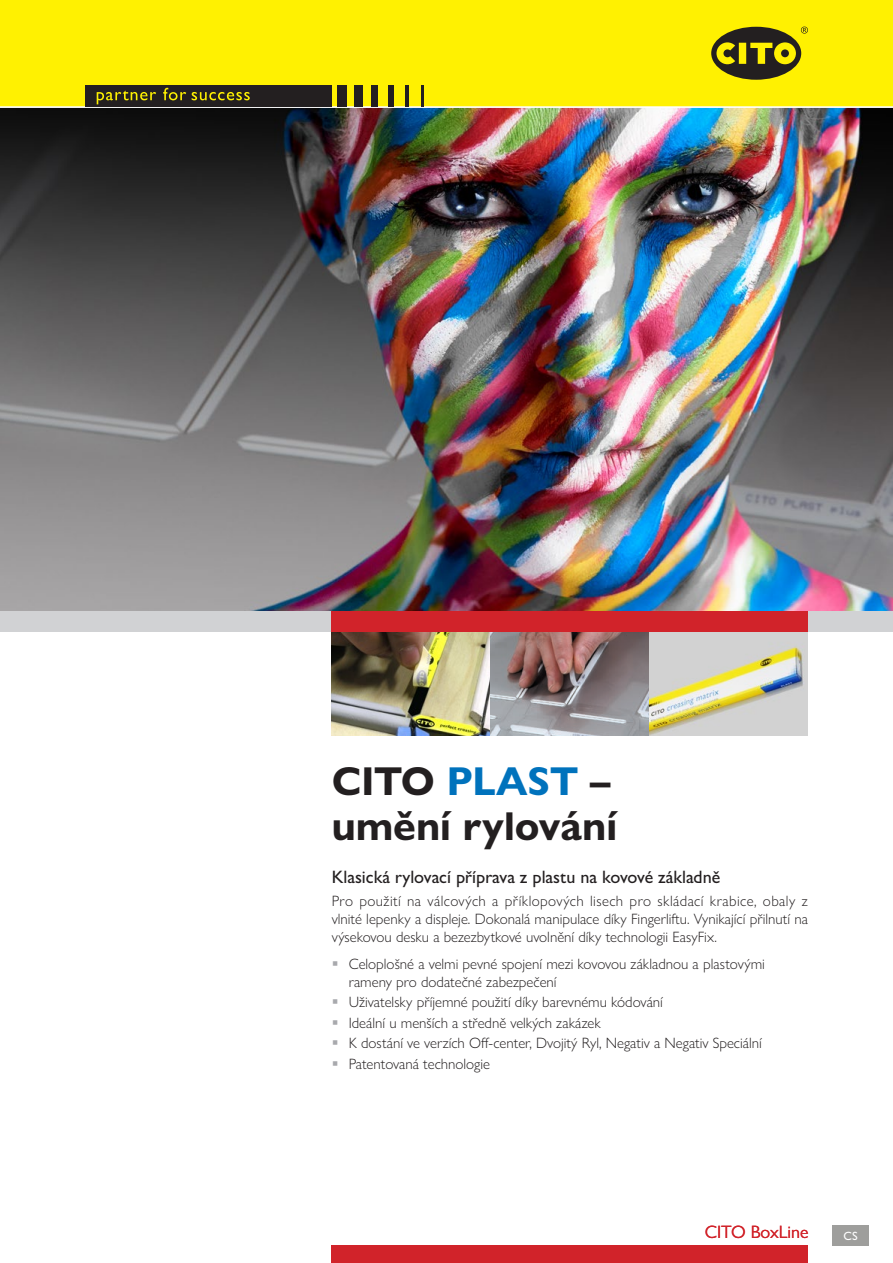
<style>
.page{position:relative;width:893px;height:1263px;background:#fff}
.page>*{position:absolute;margin:0;border:0;box-sizing:border-box;transform-origin:0 0}
.t1{font:700 40.5px/45px "Gill Sans Nova";color:#231f20}
.t2{font:500 18px "Gill Sans Nova";color:#231f20}
.t3{font:18px "Gill Sans Nova";color:#d1232a}
.t4{font:300 15px/18px "Gill Sans Nova";color:#231f20;text-align:justify}
.t5{font:500 12px "Gill Sans Nova";color:#fff}
.s1{color:#0072bc}
.s2{color:#a8a9ad}
</style>
<div class="page">
<img style="left:0;top:108px;width:893px;height:502px">
<img style="left:332px;top:632px;width:318px;height:103px">
<img style="left:650px;top:632px;width:158px;height:103px">
<div style="left:332px;top:611px;width:476px;height:20px;background:#d1232a"></div>
<div style="left:332px;top:1246px;width:476px;height:17px;background:#d1232a"></div>
<div style="left:0;top:611px;width:331px;height:20px;background:#d1d2d4"></div>
<div style="left:809px;top:611px;width:84px;height:20px;background:#d1d2d4"></div>
<div style="left:0;top:0;width:893px;height:106px;background:#fff101"></div>
<svg style="left:711px;top:27px;width:97px;height:53px;background:#877e11"></svg>
<div style="left:85px;top:85px;width:247px;height:21px;background:#231f20"></div>
<div style="left:337px;top:85px;width:10px;height:21px;background:#231f20"></div>
<div style="left:371px;top:85px;width:7px;height:21px;background:#231f20"></div>
<div style="left:388px;top:85px;width:5px;height:21px;background:#231f20"></div>
<hr style="left:405px;top:85px;width:4px;height:21px;background:#231f20">
<hr style="left:422px;top:85px;width:2px;height:21px;background:#231f20">
<div style="left:354px;top:85px;width:8px;height:21px;background:#231f20"></div>
<svg style="left:97px;top:90px;width:59px;height:14px"></svg>
<svg style="left:163px;top:88px;width:23px;height:12px"></svg>
<svg style="left:192px;top:92px;width:58px;height:8px"></svg>
<div style="left:832px;top:1225px;width:37px;height:21px;background:#9e9e9c"></div>
<h1 class="t1" style="left:332px;top:759px;width:287px">CITO <span class="s1">PLAST</span> – umění rylování</h1>
<p class="t2" style="left:332px;top:866px;width:390px">Klasická rylovací příprava z plastu na kovové základně</p>
<p class="t4" style="left:332px;top:892px;width:478px">Pro použití na válcových a příklopových lisech pro skládací krabice, obaly z vlnité lepenky a displeje. Dokonalá manipulace díky Fingerliftu. Vynikající přilnutí na výsekovou desku a bezezbytkové uvolnění díky technologii EasyFix.</p>
<p class="t4" style="left:349px;top:954px;width:418px;text-indent:-17px"><span class="s2">▪</span> Celoplošné a velmi pevné spojení mezi kovovou základnou a plastovými rameny pro dodatečné zabezpečení</p>
<p class="t4" style="left:332px;top:993px;width:333px"><span class="s2">▪</span> Uživatelsky příjemné použití díky barevnému kódování</p>
<p class="t4" style="left:332px;top:1014px;width:270px"><span class="s2">▪</span> Ideální u menších a středně velkých zakázek</p>
<p class="t4" style="left:332px;top:1034px;width:432px"><span class="s2">▪</span> K dostání ve verzích Off-center, Dvojitý Ryl, Negativ a Negativ Speciální</p>
<p class="t4" style="left:332px;top:1055px;width:160px"><span class="s2">▪</span> Patentovaná technologie</p>
<p class="t3" style="left:705px;top:1221px;width:105px">CITO BoxLine</p>
<p class="t5" style="left:843px;top:1228px;width:17px">ENCS</p>
</div>
